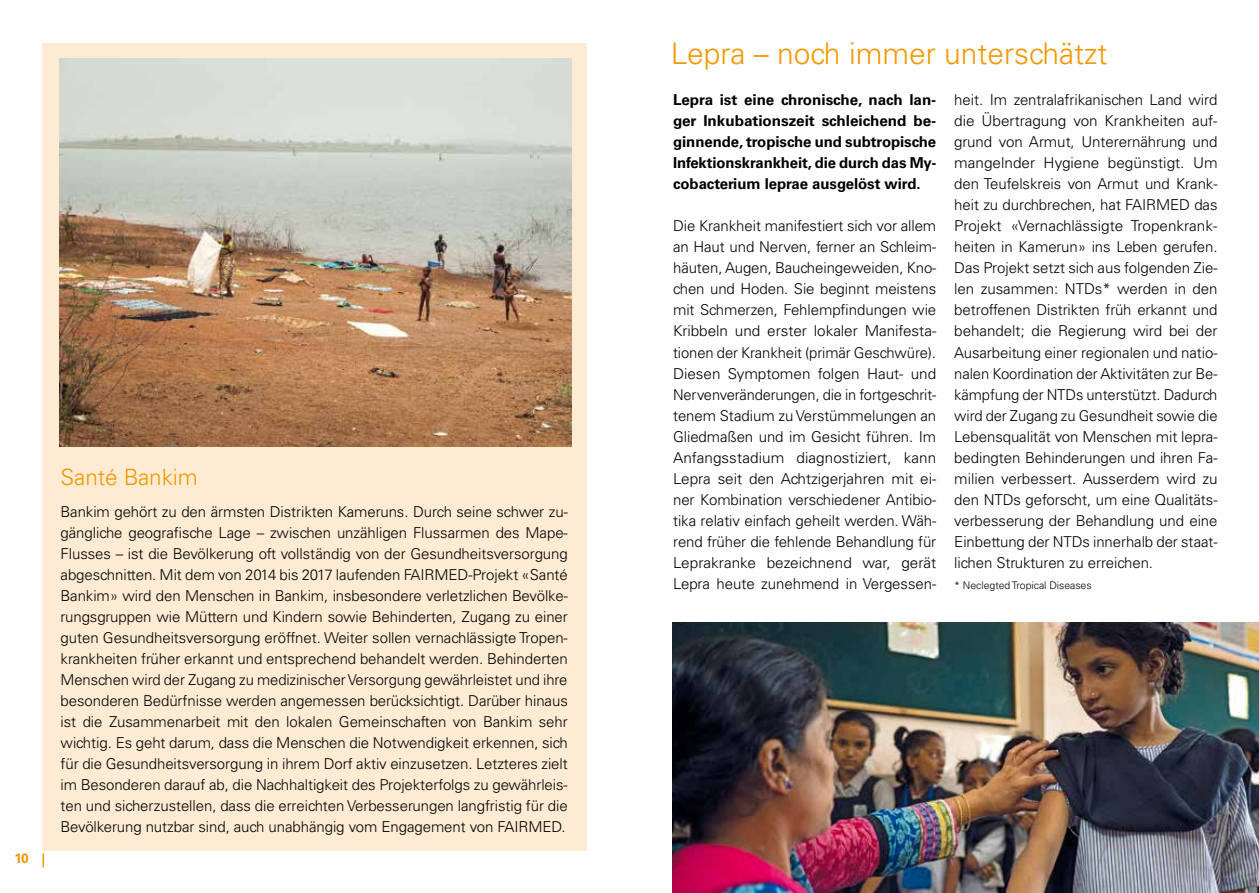
<style>
.page{position:relative;width:1259px;height:893px;background:#fff}
.page>*{position:absolute;margin:0;border:0;box-sizing:border-box;transform-origin:0 0}
.t1{font:300 30px "Univers LT Std";color:#f39800}
.t2{font:300 22.5px "Univers LT Std";letter-spacing:-.005em;color:#f39800}
.t3{font:300 15px/21px "Univers LT Std";letter-spacing:-.005em;color:#000;text-align:justify}
.t4{font:700 15px/21px "Univers LT Std";letter-spacing:-.005em;color:#000;text-align:justify}
.t5{font:700 13.5px "Univers LT Std";color:#f39800}
.t6{font:300 10.5px "Univers LT Std";letter-spacing:-.005em;color:#000}
</style>
<div class="page">
<div style="left:43px;top:43px;width:544px;height:807px;background:#feebd3"></div>
<svg style="left:43px;top:853px;width:1px;height:14px"></svg>
<img style="left:672px;top:623px;width:587px;height:270px">
<img style="left:60px;top:58px;width:511px;height:388px">
<p class="t5" style="left:15px;top:851px;width:16px">10</p>
<h2 class="t2" style="left:61px;top:464px;width:139px">Santé Bankim</h2>
<p class="t3" style="left:61px;top:501px;width:509px">Bankim gehört zu den ärmsten Distrikten Kameruns. Durch seine schwer zu&shy;gängliche geografische Lage – zwischen unzähligen Flussarmen des Mape-Flusses – ist die Bevölkerung oft vollständig von der Gesundheitsversorgung abgeschnitten. Mit dem von 2014 bis 2017 laufenden FAIRMED-Projekt «Santé Bankim» wird den Menschen in Bankim, insbesondere verletzlichen Bevölke&shy;rungsgruppen wie Müttern und Kindern sowie Behinderten, Zugang zu einer guten Gesundheitsversorgung eröffnet. Weiter sollen vernachlässigte Tropen&shy;krankheiten früher erkannt und entsprechend behandelt werden. Behinderten Menschen wird der Zugang zu medizinischer Versorgung gewährleistet und ihre besonderen Bedürfnisse werden angemessen berücksichtigt. Darüber hinaus ist die Zusammenarbeit mit den lokalen Gemeinschaften von Bankim sehr wichtig. Es geht darum, dass die Menschen die Notwendigkeit erkennen, sich für die Gesundheitsversorgung in ihrem Dorf aktiv einzusetzen. Letzteres zielt im Besonderen darauf ab, die Nachhaltigkeit des Projekterfolgs zu gewährleis&shy;ten und sicherzustellen, dass die erreichten Verbesserungen langfristig für die Bevölkerung nutzbar sind, auch unabhängig vom Engagement von FAIRMED.</p>
<h1 class="t1" style="left:671px;top:36px;width:438px">Lepra – noch immer unterschätzt</h1>
<p class="t4" style="left:673px;top:90px;width:265px">Lepra ist eine chronische, nach lan&shy;ger Inkubationszeit schleichend be&shy;ginnende, tropische und subtropische Infektionskrankheit, die durch das My&shy;cobacterium leprae ausgelöst wird.</p>
<p class="t3" style="left:673px;top:216px;width:265px">Die Krankheit manifestiert sich vor allem an Haut und Nerven, ferner an Schleim&shy;häuten, Augen, Baucheingeweiden, Kno&shy;chen und Hoden. Sie beginnt meistens mit Schmerzen, Fehlempfindungen wie Kribbeln und erster lokaler Manifesta&shy;tionen der Krankheit (primär Geschwüre).<br>Diesen Symptomen folgen Haut- und Nervenveränderungen, die in fortgeschrit&shy;tenem Stadium zu Verstümmelungen an Gliedmaßen und im Gesicht führen. Im Anfangsstadium diagnostiziert, kann Lepra seit den Achtzigerjahren mit ei&shy;ner Kombination verschiedener Antibio&shy;tika relativ einfach geheilt werden. Wäh&shy;rend früher die fehlende Behandlung für Leprakranke bezeichnend war, gerät Lepra heute zunehmend in Vergessen-</p>
<p class="t3" style="left:954px;top:90px;width:265px">heit. Im zentralafrikanischen Land wird die Übertragung von Krankheiten auf&shy;grund von Armut, Unterernährung und mangelnder Hygiene begünstigt. Um den Teufelskreis von Armut und Krank&shy;heit zu durchbrechen, hat FAIRMED das Projekt «Vernachlässigte Tropenkrank&shy;heiten in Kamerun» ins Leben gerufen.<br>Das Projekt setzt sich aus folgenden Zie&shy;len zusammen: NTDs* werden in den betroffenen Distrikten früh erkannt und behandelt; die Regierung wird bei der Ausarbeitung einer regionalen und natio&shy;nalen Koordination der Aktivitäten zur Be&shy;kämpfung der NTDs unterstützt. Dadurch wird der Zugang zu Gesundheit sowie die Lebensqualität von Menschen mit lepra&shy;bedingten Behinderungen und ihren Fa&shy;milien verbessert. Ausserdem wird zu den NTDs geforscht, um eine Qualitäts&shy;verbesserung der Behandlung und eine Einbettung der NTDs innerhalb der staat&shy;lichen Strukturen zu erreichen.</p>
<p class="t6" style="left:954px;top:578px;width:139px">* Neclegted Tropical Diseases</p>
</div>
